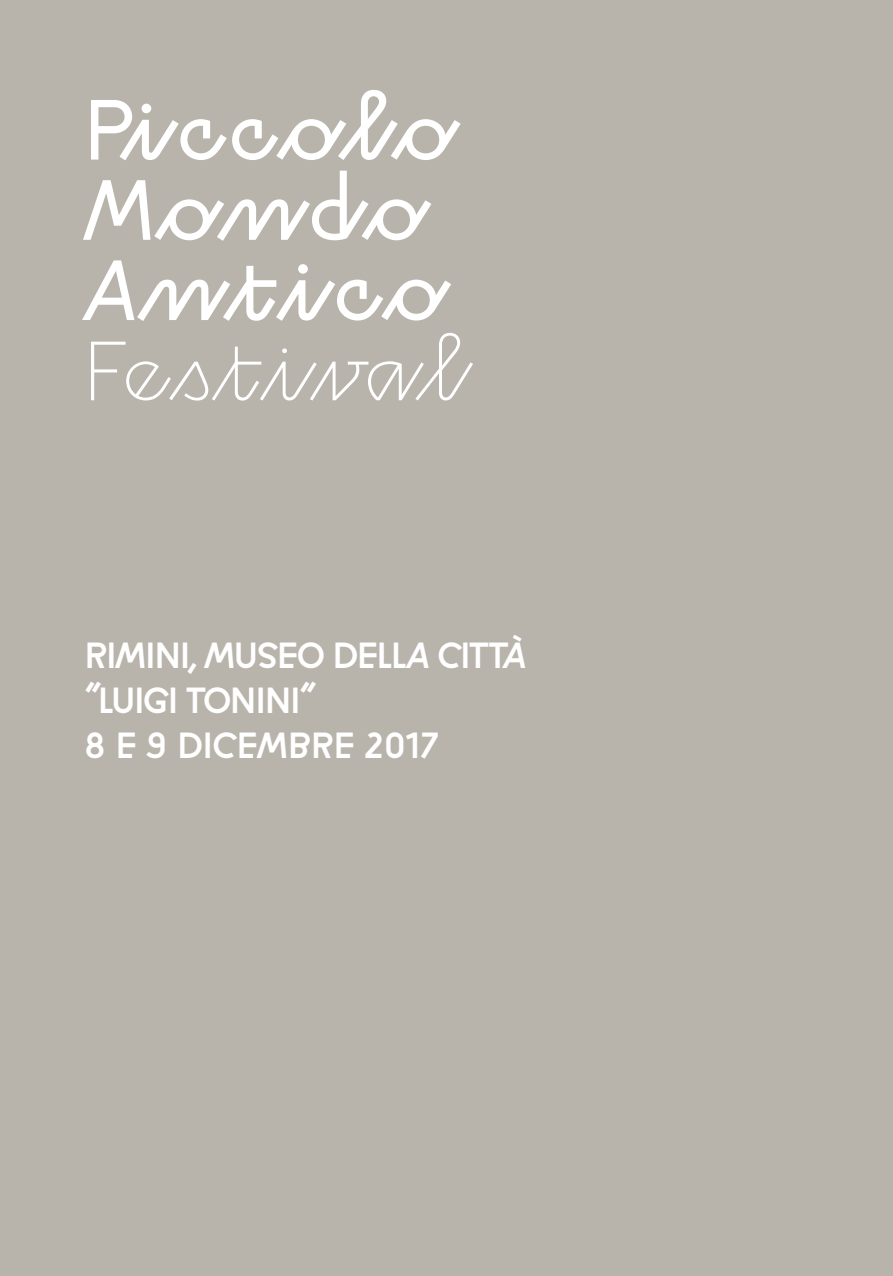
<style>
.page{position:relative;width:893px;height:1276px;background:#b8b3ab}
.page>*{position:absolute;margin:0;border:0;box-sizing:border-box;transform-origin:0 0}
.t1{font:99.3px "Rukou";letter-spacing:.01em;color:#fff}
.t2{font:200 99.3px "Rukou";letter-spacing:.01em;color:#fff}
.t3{font:500 42px "Rukou";color:#fff}
.t4{font:500 42px "Rukou";letter-spacing:.025em;color:#fff}
</style>
<div class="page">
<p class="t1" style="left:85px;top:73px;width:373px">Piccolo</p>
<p class="t1" style="left:85px;top:153px;width:344px">Mondo</p>
<p class="t1" style="left:85px;top:233px;width:363px">Antico</p>
<p class="t2" style="left:85px;top:318px;width:386px">Festival</p>
<p class="t3" style="left:85px;top:630px;width:442px">RIMINI, MUSEO DELLA CITTÀ</p>
<p class="t3" style="left:85px;top:675px;width:230px">“LUIGI TONINI”</p>
<p class="t4" style="left:85px;top:720px;width:354px">8 E 9 DICEMBRE 2017</p>
</div>
